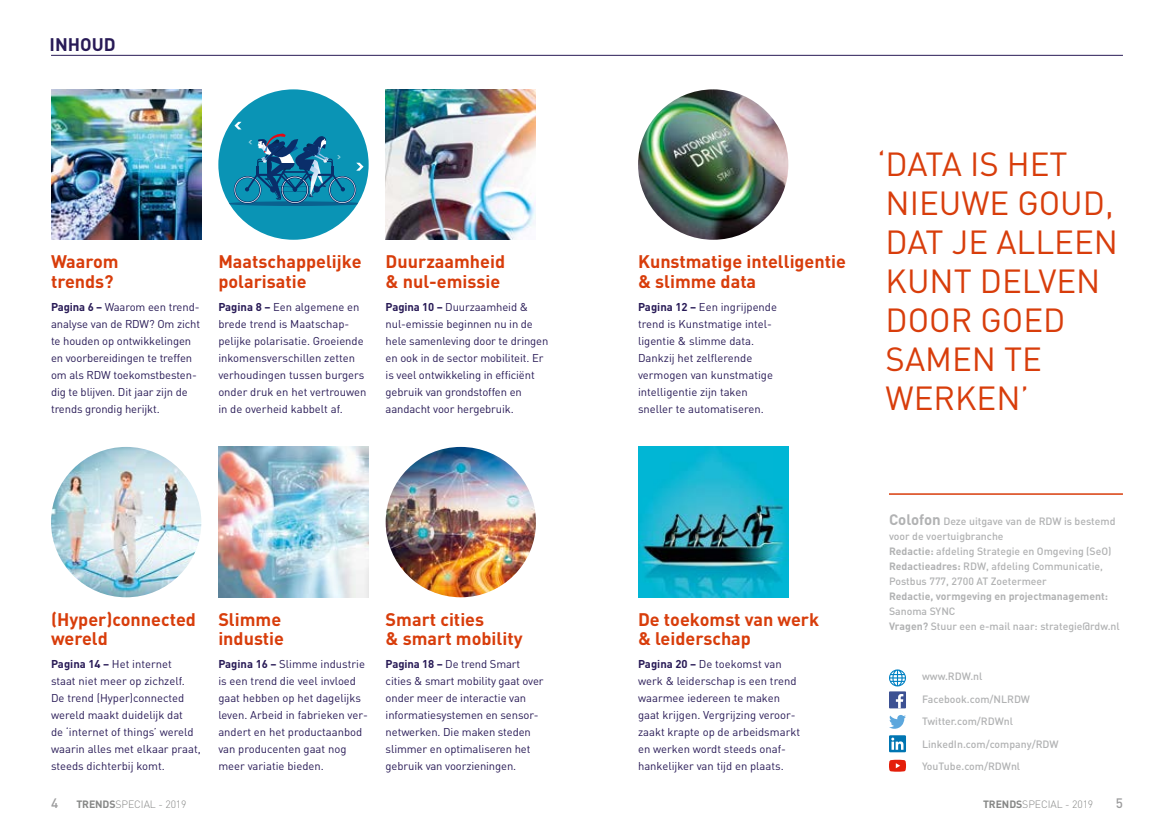
<style>
.page{position:relative;width:1174px;height:830px;background:#fff}
.page>*{position:absolute;margin:0;border:0;box-sizing:border-box;transform-origin:0 0}
.t1{font:33px/39px "DIN";color:#d83d0b}
.Inhoud_kopje{font:700 18px/19.5px "DIN";color:#d83d0b}
.t2{font:700 18px "DIN";color:#281a56}
.t3{font:500 13.5px "DIN";color:#9c9c9d}
.t4{font:11.25px/17px "DIN";color:#281a56}
.t5{font:500 10.5px/22.5px "DIN";color:#b1b2b3}
.t6{font:700 10.5px "DIN";color:#b1b2b3}
.t7{font:300 10.5px "DIN";letter-spacing:-.01em;color:#868786}
.s1{font-weight:700}
.s2{font-weight:700;font-size:15px}
</style>
<div class="page">
<img style="left:638px;top:446px;width:150px;height:151px">
<hr style="left:51px;top:55px;width:1072px;height:1px;background:#281a56">
<img style="left:51px;top:89px;width:150px;height:151px">
<img style="left:386px;top:89px;width:150px;height:151px">
<img style="left:218px;top:446px;width:151px;height:151px">
<div style="left:218px;top:89px;width:151px;height:151px;background:#0a94b5;border-radius:75px"></div>
<svg style="left:227px;top:201px;width:136px;height:5px"></svg>
<svg style="left:234px;top:122px;width:129px;height:81px"></svg>
<img style="left:51px;top:446px;width:150px;height:151px;border-radius:75px">
<img style="left:386px;top:446px;width:150px;height:151px;border-radius:75px">
<img style="left:638px;top:89px;width:150px;height:151px;border-radius:75px">
<svg style="left:889px;top:669px;width:17px;height:17px"></svg>
<div style="left:889px;top:691px;width:17px;height:17px;background:#3c5193"></div>
<svg style="left:896px;top:694px;width:7px;height:14px"></svg>
<svg style="left:889px;top:715px;width:17px;height:13px"></svg>
<svg style="left:889px;top:735px;width:17px;height:17px"></svg>
<svg style="left:891px;top:737px;width:12px;height:12px"></svg>
<svg style="left:889px;top:759px;width:17px;height:12px"></svg>
<hr style="left:889px;top:493px;width:234px;height:1px;background:#d83d0b">
<p class="t2" style="left:49px;top:33px;width:68px">INHOUD</p>
<p class="Inhoud_kopje" style="left:51px;top:251px;width:69px">Waarom trends?</p>
<p class="t4" style="left:51px;top:298px;width:151px"><span class="s1">Pagina 6 –</span> Waarom een trend&shy;analyse van de RDW? Om zicht te houden op ontwikkelingen en voorbereidingen te treffen om als RDW toekomstbesten&shy;dig te blijven. Dit jaar zijn de trends grondig herijkt.</p>
<p class="Inhoud_kopje" style="left:218px;top:251px;width:145px">Maatschappelijke polarisatie</p>
<p class="Inhoud_kopje" style="left:386px;top:251px;width:121px">Duurzaamheid &amp; nul-emissie</p>
<p class="Inhoud_kopje" style="left:638px;top:251px;width:209px">Kunstmatige intelligentie &amp; slimme data</p>
<p class="t4" style="left:218px;top:298px;width:150px"><span class="s1">Pagina 8 –</span> Een algemene en brede trend is Maatschap&shy;pelijke polarisatie. Groeiende inkomensverschillen zetten verhoudingen tussen burgers onder druk en het vertrouwen in de overheid kabbelt af.</p>
<p class="t4" style="left:386px;top:298px;width:164px"><span class="s1">Pagina 10 –</span> Duurzaamheid &amp; nul-emissie beginnen nu in de hele samenleving door te dringen en ook in de sector mobiliteit. Er is veel ontwikkeling in efficiënt gebruik van grondstoffen en aandacht voor hergebruik.</p>
<p class="t4" style="left:638px;top:298px;width:140px"><span class="s1">Pagina 12 –</span> Een ingrijpende trend is Kunstmatige intel&shy;ligentie &amp; slimme data.<br>Dankzij het zelflerende vermogen van kunstmatige intelligentie zijn taken sneller te automatiseren.</p>
<h1 class="t1" style="left:877px;top:144px;width:242px">‘DATA IS HET<br>NIEUWE GOUD,<br>DAT JE ALLEEN<br>KUNT DELVEN<br>DOOR GOED<br>SAMEN TE<br>WERKEN’</h1>
<p class="Inhoud_kopje" style="left:51px;top:608px;width:146px">(Hyper)connected wereld</p>
<p class="Inhoud_kopje" style="left:218px;top:608px;width:67px">Slimme industie</p>
<p class="Inhoud_kopje" style="left:386px;top:608px;width:138px">Smart cities<br>&amp; smart mobility</p>
<p class="Inhoud_kopje" style="left:638px;top:608px;width:183px">De toekomst van werk &amp; leiderschap</p>
<p class="t4" style="left:51px;top:655px;width:151px"><span class="s1">Pagina 14 –</span> Het internet<br>staat niet meer op zichzelf.<br>De trend (Hyper)connected wereld maakt duidelijk dat<br>de ‘internet of things’ wereld waarin alles met elkaar praat, steeds dichterbij komt.</p>
<p class="t4" style="left:218px;top:655px;width:151px"><span class="s1">Pagina 16 –</span> Slimme industrie is een trend die veel invloed gaat hebben op het dagelijks leven. Arbeid in fabrieken ver&shy;andert en het productaanbod van producenten gaat nog meer variatie bieden.</p>
<p class="t4" style="left:386px;top:655px;width:159px"><span class="s1">Pagina 18 –</span> De trend Smart cities &amp; smart mobility gaat over onder meer de interactie van informatiesystemen en sensor--- netwerken. Die maken steden slimmer en optimaliseren het gebruik van voorzieningen.</p>
<p class="t4" style="left:638px;top:655px;width:164px"><span class="s1">Pagina 20 –</span> De toekomst van werk &amp; leiderschap is een trend waarmee iedereen te maken gaat krijgen. Vergrijzing veroor&shy;zaakt krapte op de arbeidsmarkt en werken wordt steeds onaf&shy;hankelijker van tijd en plaats.</p>
<p class="t5" style="left:889px;top:509px;width:228px"><span class="s2">Colofon</span> Deze uitgave van de RDW is bestemd</p>
<p class="t5" style="left:889px;top:524px;width:116px">voor de voertuigbranche</p>
<p class="t5" style="left:889px;top:539px;width:224px"><span class="s1">Redactie:</span> afdeling Strategie en Omgeving (SeO)</p>
<p class="t5" style="left:889px;top:554px;width:216px"><span class="s1">Redactieadres:</span> RDW, afdeling Communicatie,</p>
<p class="t5" style="left:889px;top:569px;width:159px">Postbus 777, 2700 AT Zoetermeer</p>
<p class="t6" style="left:889px;top:589px;width:220px">Redactie, vormgeving en projectmanagement:</p>
<p class="t5" style="left:889px;top:599px;width:68px">Sanoma SYNC</p>
<p class="t5" style="left:889px;top:614px;width:232px"><span class="s1">Vragen?</span> Stuur een e-mail naar: strategie@rdw.nl</p>
<p class="t5" style="left:922px;top:664px;width:138px">www.RDW.nl<br>Facebook.com/NLRDW<br>Twitter.com/RDWnl<br>LinkedIn.com/company/RDW<br>YouTube.com/RDWnl</p>
<p class="t3" style="left:51px;top:794px;width:9px">4</p>
<p class="t7" style="left:76px;top:797px;width:112px"><span class="s1">TRENDS</span>SPECIAL - 2019</p>
<p class="t7" style="left:983px;top:797px;width:112px"><span class="s1">TRENDS</span>SPECIAL - 2019</p>
<p class="t3" style="left:1115px;top:794px;width:9px">5</p>
</div>
